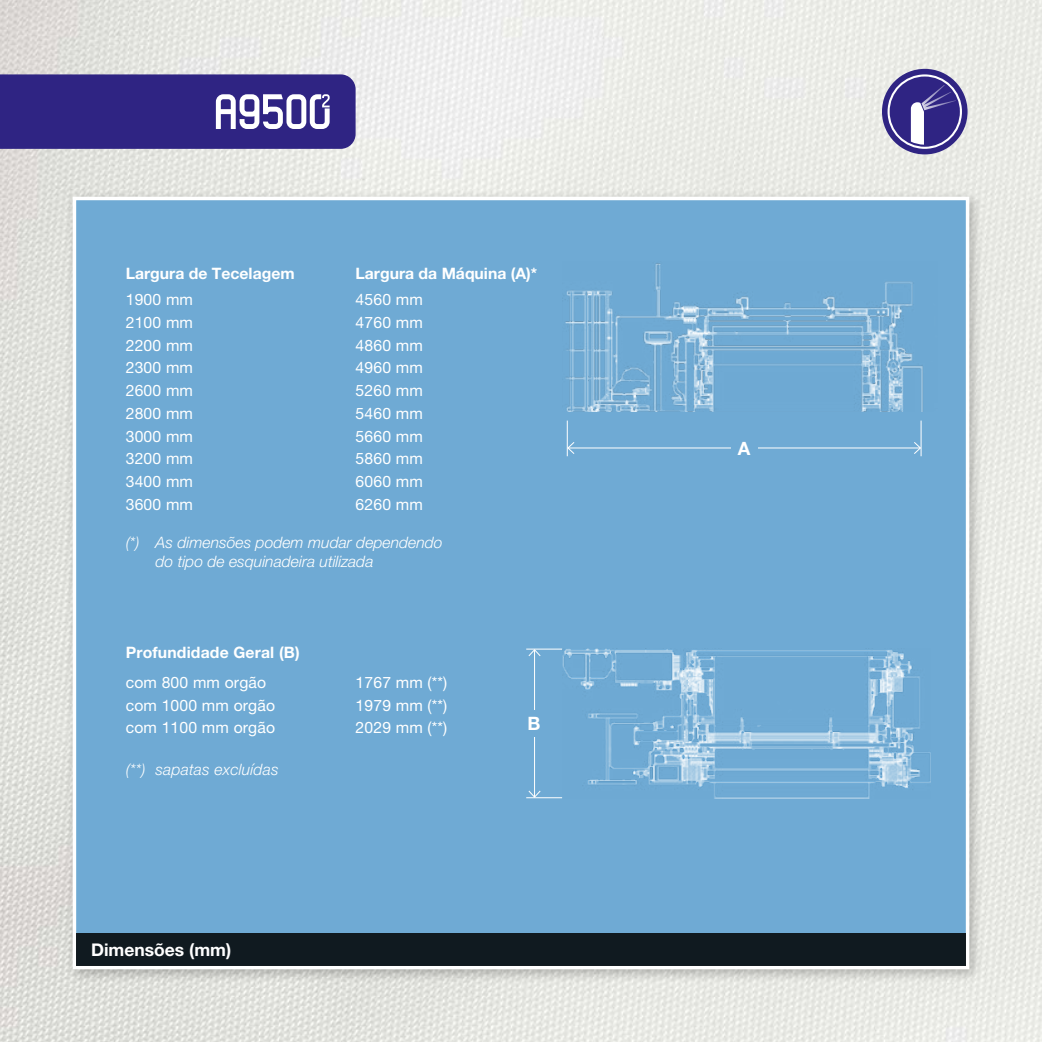
<style>
.page{position:relative;width:1042px;height:1042px;background:#fff}
.page>*{position:absolute;margin:0;border:0;box-sizing:border-box;transform-origin:0 0}
.t1{font:700 18.55px "Helvetica Neue LT Pro";color:#fff}
.t2{font:700 18.38px "Helvetica Neue LT Pro";color:#fff}
.t3{font:700 17.5px "Helvetica Neue LT Pro";color:#fff}
.t4{font:15.75px "Helvetica Neue LT Pro";letter-spacing:.01em;color:#fff}
.t5{font:italic 300 15.75px/19.2px "Helvetica Neue LT Pro";color:#fff}
.t6{font:700 15.75px "Helvetica Neue LT Pro";color:#fff}
</style>
<div class="page">
<img style="left:0;top:0;width:1042px;height:1042px">
<div style="left:66px;top:190px;width:917px;height:793px;background:#000;opacity:.25"></div>
<div style="left:73px;top:197px;width:896px;height:772px;background:#6faad4;border:4px solid #fff"></div>
<img style="left:562px;top:648px;width:369px;height:150px">
<img style="left:565px;top:263px;width:358px;height:148px">
<hr style="left:526px;top:797px;width:36px;height:1px;background:#fff">
<hr style="left:526px;top:648px;width:36px;height:1px;background:#fff">
<hr style="left:534px;top:650px;width:1px;height:147px;background:#fff">
<svg style="left:527px;top:648px;width:14px;height:8px"></svg>
<svg style="left:527px;top:790px;width:14px;height:8px"></svg>
<div style="left:521px;top:710px;width:26px;height:26px;background:#6faad4"></div>
<hr style="left:920px;top:420px;width:1px;height:36px;background:#fff">
<hr style="left:567px;top:420px;width:1px;height:36px;background:#fff">
<hr style="left:568px;top:447px;width:352px;height:1px;background:#fff">
<svg style="left:566px;top:441px;width:9px;height:14px"></svg>
<svg style="left:913px;top:441px;width:9px;height:14px"></svg>
<div style="left:731px;top:435px;width:26px;height:26px;background:#6faad4"></div>
<div style="left:882px;top:69px;width:85px;height:85px;background:#2f2483;border-radius:50%"></div>
<svg style="left:887px;top:74px;width:75px;height:75px"></svg>
<div style="left:76px;top:933px;width:890px;height:33px;background:#101a20"></div>
<svg style="left:0;top:74px;width:356px;height:75px"></svg>
<p class="t6" style="left:126px;top:264px;width:170px">Largura de Tecelagem</p>
<p class="t6" style="left:356px;top:264px;width:183px">Largura da Máquina (A)*</p>
<p class="t4" style="left:126px;top:290px;width:69px">1900 mm</p>
<p class="t4" style="left:356px;top:290px;width:69px">4560 mm</p>
<p class="t4" style="left:126px;top:313px;width:69px">2100 mm</p>
<p class="t4" style="left:356px;top:313px;width:69px">4760 mm</p>
<p class="t4" style="left:126px;top:336px;width:69px">2200 mm</p>
<p class="t4" style="left:356px;top:336px;width:69px">4860 mm</p>
<p class="t4" style="left:126px;top:358px;width:69px">2300 mm</p>
<p class="t4" style="left:356px;top:358px;width:69px">4960 mm</p>
<p class="t4" style="left:126px;top:381px;width:69px">2600 mm</p>
<p class="t4" style="left:356px;top:381px;width:69px">5260 mm</p>
<p class="t4" style="left:126px;top:404px;width:69px">2800 mm</p>
<p class="t4" style="left:356px;top:404px;width:69px">5460 mm</p>
<p class="t4" style="left:126px;top:427px;width:69px">3000 mm</p>
<p class="t4" style="left:356px;top:427px;width:69px">5660 mm</p>
<p class="t4" style="left:126px;top:449px;width:69px">3200 mm</p>
<p class="t4" style="left:356px;top:449px;width:69px">5860 mm</p>
<p class="t4" style="left:126px;top:472px;width:69px">3400 mm</p>
<p class="t4" style="left:356px;top:472px;width:69px">6060 mm</p>
<p class="t4" style="left:126px;top:495px;width:69px">3600 mm</p>
<p class="t4" style="left:356px;top:495px;width:69px">6260 mm</p>
<p class="t5" style="left:156px;top:533px;width:289px;text-indent:-30px">(*) As dimensões podem mudar dependendo do tipo de esquinadeira utilizada</p>
<p class="t6" style="left:126px;top:643px;width:175px">Profundidade Geral (B)</p>
<p class="t4" style="left:126px;top:673px;width:142px">com 800 mm orgão</p>
<p class="t4" style="left:356px;top:673px;width:93px">1767 mm (**)</p>
<p class="t4" style="left:126px;top:695px;width:151px">com 1000 mm orgão</p>
<p class="t4" style="left:356px;top:695px;width:93px">1979 mm (**)</p>
<p class="t4" style="left:126px;top:718px;width:151px">com 1100 mm orgão</p>
<p class="t4" style="left:356px;top:718px;width:93px">2029 mm (**)</p>
<p class="t5" style="left:126px;top:759px;width:154px">(**) sapatas excluídas</p>
<p class="t3" style="left:91px;top:939px;width:142px">Dimensões (mm)</p>
<p class="t1" style="left:527px;top:712px;width:15px">B</p>
<p class="t2" style="left:738px;top:437px;width:14px">A</p>
</div>
